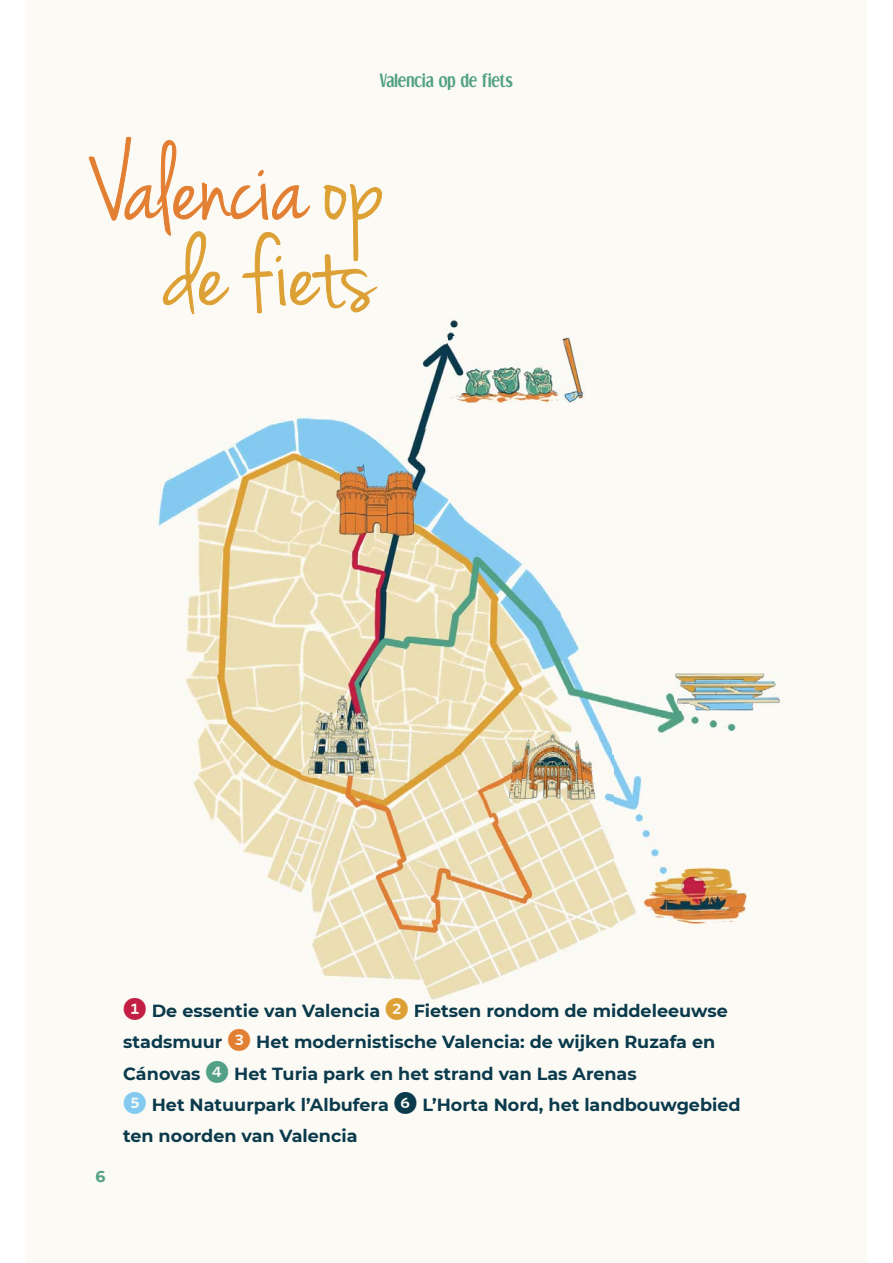
<style>
.page{position:relative;width:893px;height:1263px;background:#fff}
.page>*{position:absolute;margin:0;border:0;box-sizing:border-box;transform-origin:0 0}
.t1{font:113.1px/85.8px "Jenna Sue";color:#dda035;text-align:center}
.t2{font:23.4px "Whitney Index Black Round Bd";color:#c31e43}
.t3{font:700 17.55px/31.2px "Montserrat";color:#0a3a4c}
.t4{font:700 15.6px "Dream Orphans";color:#52a187}
.t5{font:700 15.6px "Montserrat";color:#52a187}
.s1{color:#e27f32}
.s2{font-family:"Whitney Index Black Round Bd";font-weight:400;font-size:23.4px;color:#e27f32}
.s3{font-family:"Whitney Index Black Round Bd";font-weight:400;font-size:23.4px;color:#52a187}
.s4{font-family:"Whitney Index Black Round Bd";font-weight:400;font-size:23.4px;color:#84caf0}
.s5{font-family:"Whitney Index Black Round Bd";font-weight:400;font-size:23.4px}
.s6{font-family:"Whitney Index Black Round Bd";font-weight:400;font-size:23.4px;color:#dda035}
</style>
<div class="page">
<div style="left:26px;top:0;width:841px;height:1262px;background:#fcfaf4"></div>
<div style="left:124px;top:998px;width:22px;height:22px;background:#fcfaf4"></div>
<hr style="left:153px;top:1013px;width:227px;height:4px;background:#fcfaf4">
<div style="left:386px;top:1013px;width:22px;height:7px;background:#fcfaf4"></div>
<hr style="left:415px;top:1013px;width:313px;height:4px;background:#fcfaf4">
<img style="left:146px;top:306px;width:600px;height:707px">
<svg style="left:88px;top:136px;width:294px;height:179px"></svg>
<img style="left:351px;top:306px;width:16px;height:6px">
<div style="left:153px;top:1003px;width:227px;height:10px;background:#fcfaf4"></div>
<img style="left:386px;top:998px;width:22px;height:15px">
<div style="left:415px;top:1003px;width:313px;height:10px;background:#fcfaf4"></div>
<img style="left:301px;top:692px;width:80px;height:86px">
<img style="left:642px;top:867px;width:106px;height:57px">
<img style="left:335px;top:461px;width:83px;height:76px">
<img style="left:505px;top:731px;width:93px;height:71px">
<img style="left:674px;top:673px;width:106px;height:38px">
<img style="left:448px;top:337px;width:137px;height:66px">
<p class="t4" style="left:380px;top:71px;width:135px">Valencia op de fiets</p>
<h1 class="t1" style="left:95px;top:148px;width:291px"><span class="s1">Valencia</span> op de fiets</h1>
<p class="t5" style="left:95px;top:1167px;width:11px">6</p>
<h2 class="t2" style="left:123px;top:998px;width:25px">1</h2>
<p class="t3" style="left:123px;top:1027px;width:619px">stadsmuur <span class="s2">3</span> Het modernistische Valencia: de wijken Ruzafa en Cánovas <span class="s3">4</span> Het Turia park en het strand van Las Arenas<br><span class="s4">5</span> Het Natuurpark l’Albufera <span class="s5">6</span> L’Horta Nord, het landbouwgebied ten noorden van Valencia</p>
<p class="t3" style="left:152px;top:995px;width:577px">De essentie van Valencia <span class="s6">2</span> Fietsen rondom de middeleeuwse</p>
</div>
